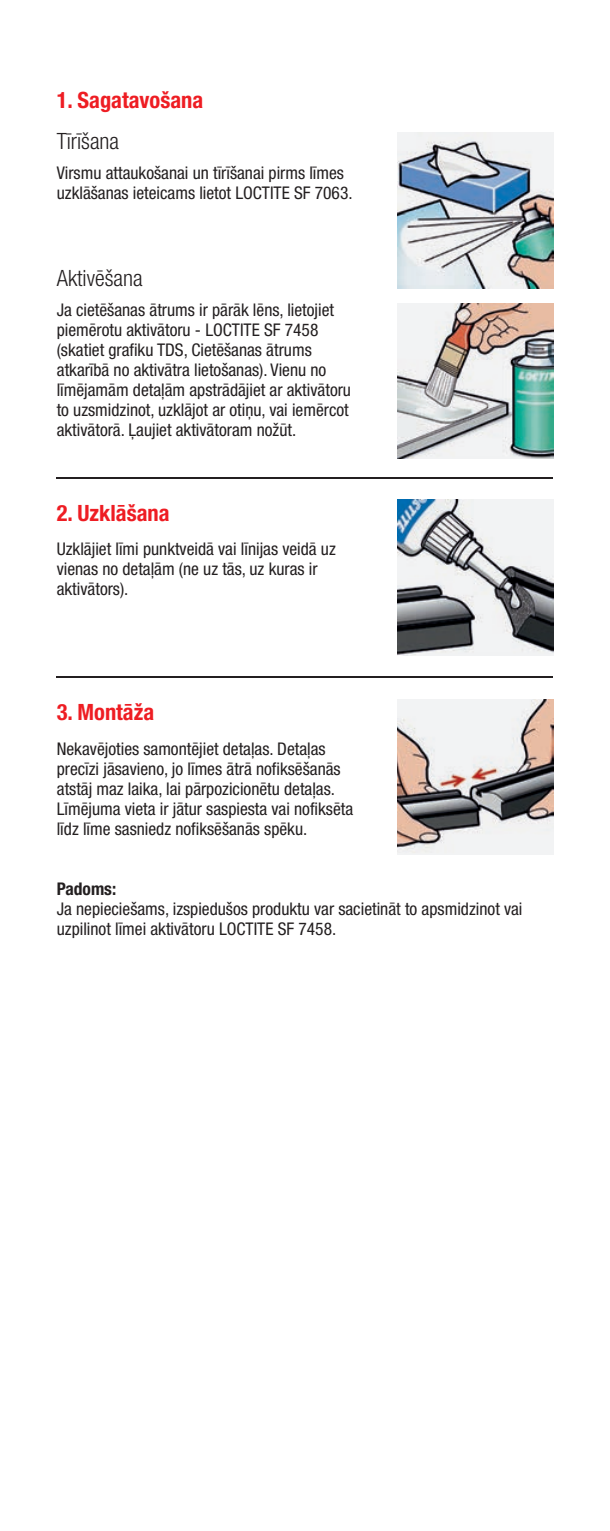
<style>
.page{position:relative;width:610px;height:1531px;background:#fff}
.page>*{position:absolute;margin:0;border:0;box-sizing:border-box;transform-origin:0 0}
.t1{font:700 condensed 22.5px "Helvetica Neue LT Pro";color:#ee1d23}
.t2{font:300 condensed 22.5px "Helvetica Neue LT Pro";color:#231f20}
.t3{font:condensed 17.5px/20px "Helvetica Neue LT Pro";color:#231f20}
.t4{font:700 condensed 17.5px "Helvetica Neue LT Pro";color:#231f20}
</style>
<div class="page">
<hr style="left:57px;top:477px;width:496px;height:2px;background:#231f20">
<hr style="left:57px;top:677px;width:496px;height:1px;background:#231f20">
<img style="left:397px;top:133px;width:156px;height:156px">
<img style="left:397px;top:303px;width:156px;height:156px">
<img style="left:397px;top:499px;width:156px;height:156px">
<img style="left:397px;top:699px;width:156px;height:154px">
<p class="t1" style="left:57px;top:87px;width:148px">1. Sagatavošana</p>
<p class="t2" style="left:57px;top:128px;width:64px">Tīrīšana</p>
<p class="t3" style="left:57px;top:163px;width:297px">Virsmu attaukošanai un tīrīšanai pirms līmes uzklāšanas ieteicams lietot LOCTITE SF 7063.</p>
<p class="t2" style="left:57px;top:265px;width:87px">Aktivēšana</p>
<p class="t3" style="left:57px;top:300px;width:296px">Ja cietēšanas ātrums ir pārāk lēns, lietojiet piemērotu aktivātoru - LOCTITE SF 7458 (skatiet grafiku TDS, Cietēšanas ātrums atkarībā no aktivātra lietošanas). Vienu no līmējamām detaļām apstrādājiet ar aktivātoru to uzsmidzinot, uzklājot ar otiņu, vai iemērcot aktivātorā. Ļaujiet aktivātoram nožūt.</p>
<p class="t1" style="left:57px;top:500px;width:114px">2. Uzklāšana</p>
<p class="t3" style="left:57px;top:539px;width:280px">Uzklājiet līmi punktveidā vai līnijas veidā uz vienas no detaļām (ne uz tās, uz kuras ir aktivātors).</p>
<p class="t1" style="left:57px;top:699px;width:99px">3. Montāža</p>
<p class="t3" style="left:57px;top:738px;width:298px">Nekavējoties samontējiet detaļas. Detaļas precīzi jāsavieno, jo līmes ātrā nofiksēšanās atstāj maz laika, lai pārpozicionētu detaļas.<br>Līmējuma vieta ir jātur saspiesta vai nofiksēta līdz līme sasniedz nofiksēšanās spēku.</p>
<p class="t4" style="left:57px;top:878px;width:61px">Padoms:</p>
<p class="t3" style="left:57px;top:898px;width:467px">Ja nepieciešams, izspiedušos produktu var sacietināt to apsmidzinot vai uzpilinot līmei aktivātoru LOCTITE SF 7458.</p>
</div>
